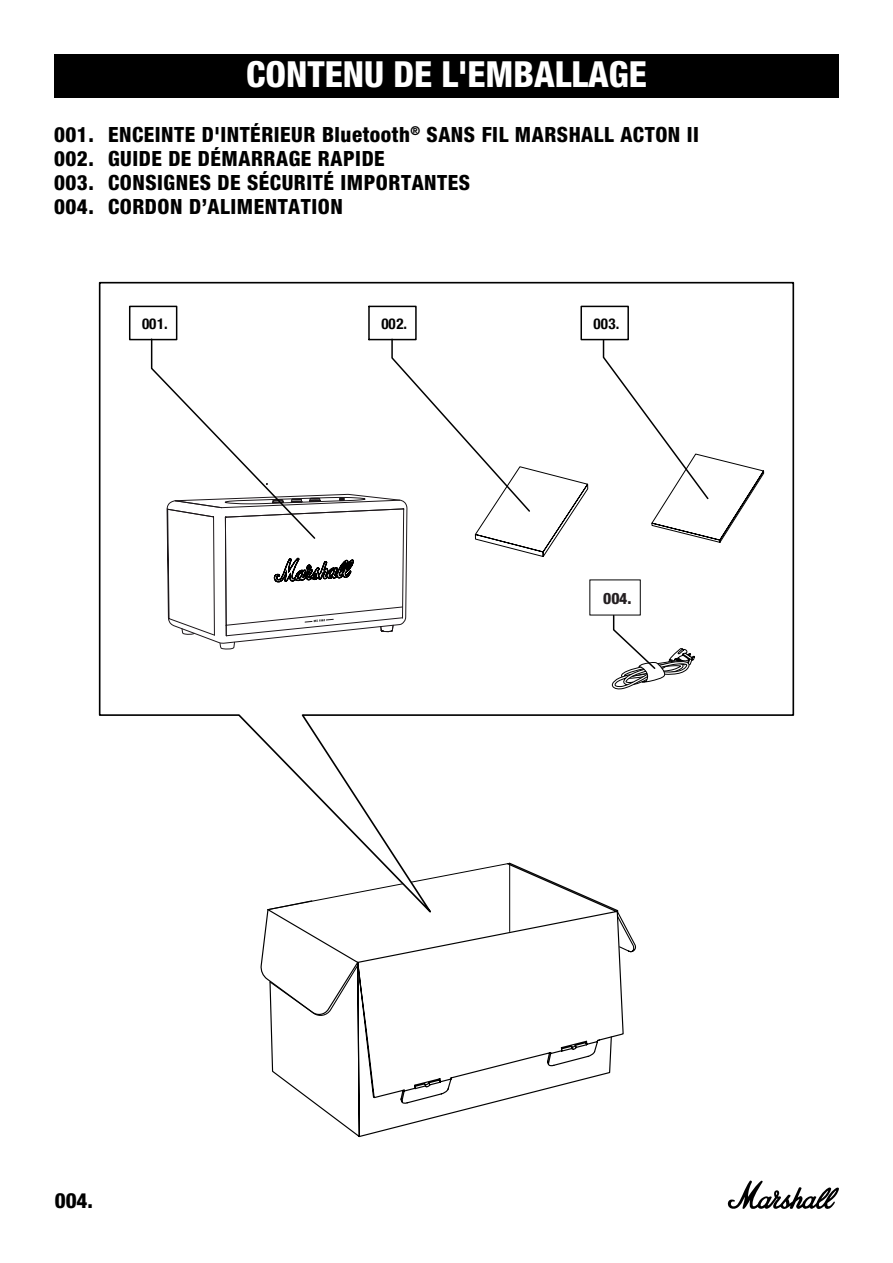
<style>
.page{position:relative;width:893px;height:1263px;background:#fff}
.page>*{position:absolute;margin:0;border:0;box-sizing:border-box;transform-origin:0 0}
.t1{font:800 condensed 36px "Helvetica Neue LT Pro";color:#fff}
.t2{font:800 condensed 21px/24px "Helvetica Neue LT Pro";letter-spacing:.025em;color:#000}
.t3{font:800 condensed 21px "Helvetica Neue LT Std";color:#000}
.t4{font:800 condensed 15.75px "Helvetica Neue LT Std";color:#241f21}
.t5{font:700 condensed 15px "Helvetica Neue";letter-spacing:.02em;color:#000}
.s1{font-family:"Helvetica Neue LT Std"}
</style>
<div class="page">
<svg style="left:727px;top:1180px;width:112px;height:29px"></svg>
<div style="left:54px;top:54px;width:785px;height:44px;background:#000"></div>
<svg style="left:315px;top:1104px;width:174px;height:34px"></svg>
<svg style="left:260px;top:925px;width:364px;height:179px"></svg>
<svg style="left:269px;top:964px;width:90px;height:53px"></svg>
<svg style="left:267px;top:925px;width:369px;height:28px"></svg>
<svg style="left:98px;top:281px;width:697px;height:644px"></svg>
<svg style="left:128px;top:305px;width:22px;height:365px"></svg>
<svg style="left:167px;top:690px;width:238px;height:194px"></svg>
<svg style="left:150px;top:305px;width:615px;height:385px"></svg>
<h1 class="t1" style="left:246px;top:52px;width:402px">CONTENU DE L'EMBALLAGE</h1>
<p class="t2" style="left:54px;top:122px;width:647px"><span class="s1">001.</span> ENCEINTE D'INTÉRIEUR Bluetooth<sup>®</sup> SANS FIL MARSHALL ACTON II <span class="s1">002.</span> GUIDE DE DÉMARRAGE RAPIDE<br><span class="s1">003.</span> CONSIGNES DE SÉCURITÉ IMPORTANTES<br><span class="s1">004.</span> CORDON D’ALIMENTATION</p>
<p class="t5" style="left:142px;top:311px;width:27px">001.</p>
<p class="t5" style="left:381px;top:311px;width:27px">002.</p>
<p class="t5" style="left:594px;top:311px;width:27px">003.</p>
<p class="t3" style="left:55px;top:1187px;width:40px">004.</p>
<p class="t4" style="left:603px;top:588px;width:30px">004.</p>
</div>
